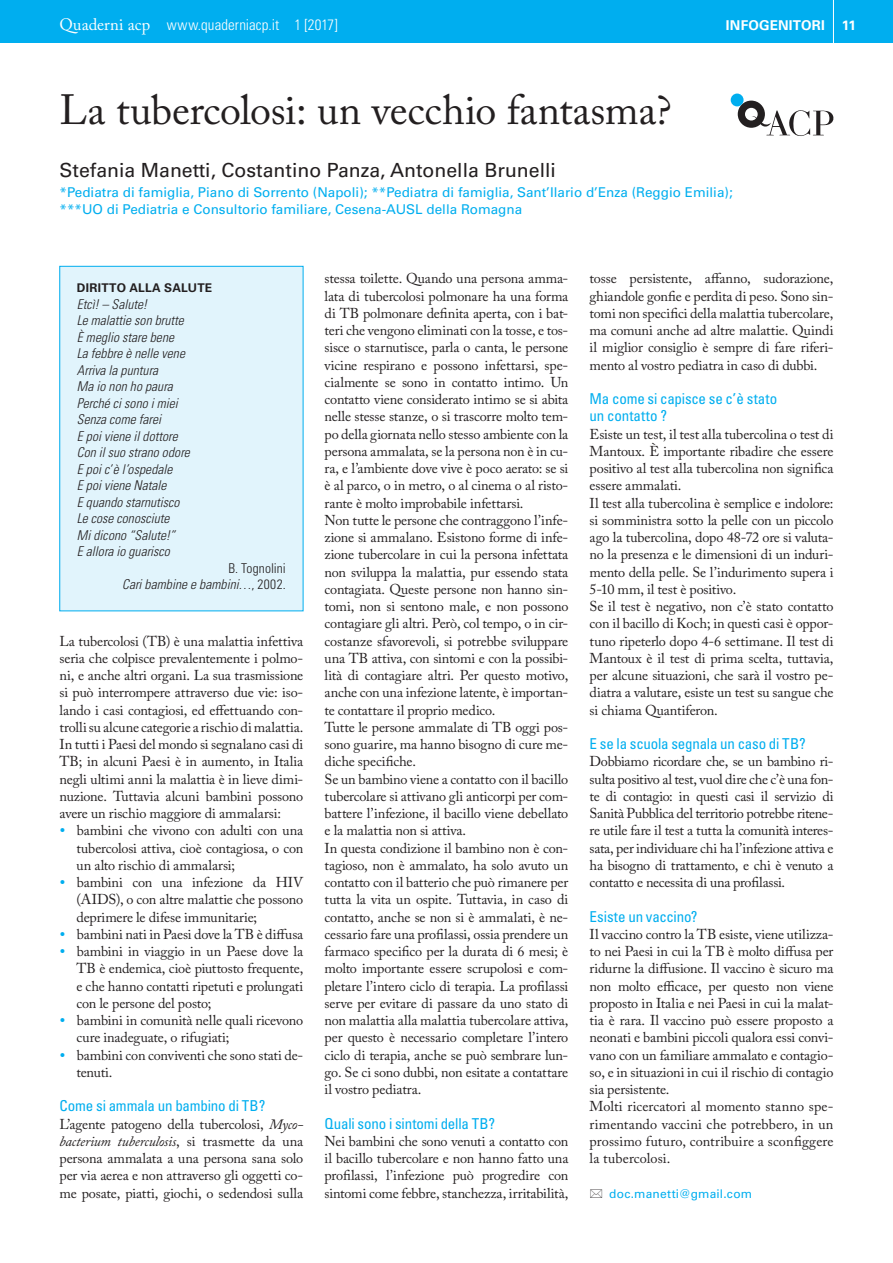
<style>
.page{position:relative;width:893px;height:1263px;background:#fff}
.page>*{position:absolute;margin:0;border:0;box-sizing:border-box;transform-origin:0 0}
.T_01-Occh{font:42px "Adobe Caslon Pro";letter-spacing:-.005em;color:#231f20}
.T_Autore{font:19.5px "Univers LT Std";color:#231f20}
.T_02{font:condensed 15px/16.5px "Univers LT Std";letter-spacing:-.01em;color:#00aeef}
.TESTA{font:300 condensed 15px "Univers LT Std";letter-spacing:.005em;color:#fff}
.TXT{font:14.25px/17.2px "Adobe Caslon Pro";letter-spacing:-.01em;color:#231f20;text-align:justify}
.TAB{font:italic 300 condensed 13.5px/16.5px "Univers LT Std";letter-spacing:.005em;color:#231f20;text-align:right}
.T_Autore-blu{font:13.5px/16.5px "Univers LT Std";color:#00aeef}
.TESTA-2{font:700 13.5px "Univers LT Std";color:#fff}
.mail{font:12px "Univers LT Std";letter-spacing:.015em;color:#00aeef}
.TAB_T_01_-_Nero{font:700 12px "Univers LT Std";letter-spacing:.015em;color:#231f20}
.s1{font-family:"Adobe Caslon Pro";font-weight:400;font-stretch:normal;font-size:16.5px}
.s2{font-style:inherit}
.s3{font-style:normal}
.s4{font-style:italic}
</style>
<div class="page">
<div style="left:0;top:0;width:893px;height:43px;background:#00aeef"></div>
<div style="left:731px;top:94px;width:13px;height:12px;background:#00aeef;border-radius:50%"></div>
<svg style="left:738px;top:101px;width:96px;height:35px"></svg>
<hr style="left:833px;top:0;width:1px;height:48px;background:#fff">
<div style="left:60px;top:266px;width:243px;height:345px;background:#e1f4fc"></div>
<p class="TESTA" style="left:60px;top:15px;width:280px"><span class="s1">Quaderni acp</span> www.quaderniacp.it <span class="s2">1 [2017]</span></p>
<p class="TESTA-2" style="left:726px;top:17px;width:14px">INFOGENITORI</p>
<p class="TESTA-2" style="left:842px;top:17px;width:16px">11</p>
<p class="T_01-Occh" style="left:60px;top:85px;width:614px">La tubercolosi: un vecchio fantasma?</p>
<p class="T_Autore" style="left:60px;top:158px;width:498px">Stefania Manetti, Costantino Panza, Antonella Brunelli</p>
<p class="T_Autore-blu" style="left:60px;top:184px;width:675px">*Pediatra di famiglia, Piano di Sorrento (Napoli); **Pediatra di famiglia, Sant’Ilario d’Enza (Reggio Emilia); ***UO di Pediatria e Consultorio familiare, Cesena-AUSL della Romagna</p>
<p class="TAB_T_01_-_Nero" style="left:77px;top:281px;width:137px">DIRITTO ALLA SALUTE</p>
<p class="TAB" style="left:77px;top:296px;width:72px">Etcì! – Salute!</p>
<p class="TAB" style="left:77px;top:312px;width:108px">Le malattie son brutte</p>
<p class="TAB" style="left:77px;top:329px;width:99px">È meglio stare bene</p>
<p class="TAB" style="left:77px;top:345px;width:110px">La febbre è nelle vene</p>
<p class="TAB" style="left:77px;top:362px;width:83px">Arriva la puntura</p>
<p class="TAB" style="left:77px;top:378px;width:97px">Ma io non ho paura</p>
<p class="TAB" style="left:77px;top:395px;width:102px">Perché ci sono i miei</p>
<p class="TAB" style="left:77px;top:411px;width:86px">Senza come farei</p>
<p class="TAB" style="left:77px;top:428px;width:102px">E poi viene il dottore</p>
<p class="TAB" style="left:77px;top:444px;width:114px">Con il suo strano odore</p>
<p class="TAB" style="left:77px;top:461px;width:97px">E poi c’è l’ospedale</p>
<p class="TAB" style="left:77px;top:477px;width:91px">E poi viene Natale</p>
<p class="TAB" style="left:77px;top:494px;width:104px">E quando starnutisco</p>
<p class="TAB" style="left:77px;top:510px;width:94px">Le cose conosciute</p>
<p class="TAB" style="left:77px;top:527px;width:100px">Mi dicono “Salute!”</p>
<p class="TAB" style="left:77px;top:543px;width:94px">E allora io guarisco</p>
<p class="TAB" style="left:122px;top:560px;width:165px"><span class="s3">B. Tognolini<br></span>Cari bambine e bambini…<span class="s3">, 2002.</span></p>
<p class="TXT" style="left:60px;top:632px;width:245px">La tubercolosi (TB) è una malattia infettiva seria che colpisce prevalentemente i polmo&shy;ni, e anche altri organi. La sua trasmissione si può interrompere attraverso due vie: iso&shy;lando i casi contagiosi, ed effettuando con&shy;trolli su alcune categorie a rischio di malattia.<br>In tutti i Paesi del mondo si segnalano casi di TB; in alcuni Paesi è in aumento, in Italia negli ultimi anni la malattia è in lieve dimi&shy;nuzione. Tuttavia alcuni bambini possono avere un rischio maggiore di ammalarsi:</p>
<p class="TXT" style="left:77px;top:822px;width:228px">bambini che vivono con adulti con una tubercolosi attiva, cioè contagiosa, o con un alto rischio di ammalarsi;</p>
<p class="TXT" style="left:77px;top:874px;width:228px">bambini con una infezione da HIV (AIDS), o con altre malattie che possono deprimere le difese immunitarie;</p>
<p class="TXT" style="left:77px;top:925px;width:228px">bambini nati in Paesi dove la TB è diffusa</p>
<p class="TXT" style="left:77px;top:943px;width:228px">bambini in viaggio in un Paese dove la TB è endemica, cioè piuttosto frequente, e che hanno contatti ripetuti e prolungati con le persone del posto;</p>
<p class="TXT" style="left:77px;top:1012px;width:228px">bambini in comunità nelle quali ricevono cure inadeguate, o rifugiati;</p>
<p class="TXT" style="left:77px;top:1046px;width:228px">bambini con conviventi che sono stati de&shy;tenuti.</p>
<p class="T_02" style="left:60px;top:1098px;width:207px">Come si ammala un bambino di TB?</p>
<p class="TXT" style="left:60px;top:1115px;width:245px">L’agente patogeno della tubercolosi, <span class="s4">Myco&shy;bacterium tuberculosis</span>, si trasmette da una persona ammalata a una persona sana solo per via aerea e non attraverso gli oggetti co&shy;me posate, piatti, giochi, o sedendosi sulla</p>
<p class="TXT" style="left:325px;top:270px;width:245px">stessa toilette. Quando una persona amma&shy;lata di tubercolosi polmonare ha una forma di TB polmonare definita aperta, con i bat&shy;teri che vengono eliminati con la tosse, e tos&shy;sisce o starnutisce, parla o canta, le persone vicine respirano e possono infettarsi, spe&shy;cialmente se sono in contatto intimo. Un contatto viene considerato intimo se si abita nelle stesse stanze, o si trascorre molto tem&shy;po della giornata nello stesso ambiente con la persona ammalata, se la persona non è in cu&shy;ra, e l’ambiente dove vive è poco aerato: se si è al parco, o in metro, o al cinema o al risto&shy;rante è molto improbabile infettarsi.</p>
<p class="TXT" style="left:325px;top:511px;width:245px">Non tutte le persone che contraggono l’infe&shy;zione si ammalano. Esistono forme di infe&shy;zione tubercolare in cui la persona infettata non sviluppa la malattia, pur essendo stata contagiata. Queste persone non hanno sin&shy;tomi, non si sentono male, e non possono contagiare gli altri. Però, col tempo, o in cir&shy;costanze sfavorevoli, si potrebbe sviluppare una TB attiva, con sintomi e con la possibi&shy;lità di contagiare altri. Per questo motivo, anche con una infezione latente, è importan&shy;te contattare il proprio medico.</p>
<p class="TXT" style="left:325px;top:718px;width:245px">Tutte le persone ammalate di TB oggi pos&shy;sono guarire, ma hanno bisogno di cure me&shy;diche specifiche.</p>
<p class="TXT" style="left:325px;top:770px;width:245px">Se un bambino viene a contatto con il bacillo tubercolare si attivano gli anticorpi per com&shy;battere l’infezione, il bacillo viene debellato e la malattia non si attiva.</p>
<p class="TXT" style="left:325px;top:839px;width:245px">In questa condizione il bambino non è con&shy;tagioso, non è ammalato, ha solo avuto un contatto con il batterio che può rimanere per tutta la vita un ospite. Tuttavia, in caso di contatto, anche se non si è ammalati, è ne&shy;cessario fare una profilassi, ossia prendere un farmaco specifico per la durata di 6 mesi; è molto importante essere scrupolosi e com&shy;pletare l’intero ciclo di terapia. La profilassi serve per evitare di passare da uno stato di non malattia alla malattia tubercolare attiva, per questo è necessario completare l’intero ciclo di terapia, anche se può sembrare lun&shy;go. Se ci sono dubbi, non esitate a contattare il vostro pediatra.</p>
<p class="T_02" style="left:325px;top:1115px;width:172px">Quali sono i sintomi della TB?</p>
<p class="TXT" style="left:325px;top:1132px;width:245px">Nei bambini che sono venuti a contatto con il bacillo tubercolare e non hanno fatto una profilassi, l’infezione può progredire con sintomi come febbre, stanchezza, irritabilità,</p>
<p class="TXT" style="left:590px;top:270px;width:245px">tosse persistente, affanno, sudorazione, ghiandole gonfie e perdita di peso. Sono sin&shy;tomi non specifici della malattia tubercolare, ma comuni anche ad altre malattie. Quindi il miglior consiglio è sempre di fare riferi&shy;mento al vostro pediatra in caso di dubbi.</p>
<p class="T_02" style="left:590px;top:390px;width:189px">Ma come si capisce se c’è stato un contatto ?</p>
<p class="TXT" style="left:590px;top:425px;width:245px">Esiste un test, il test alla tubercolina o test di Mantoux. È importante ribadire che essere positivo al test alla tubercolina non significa essere ammalati.</p>
<p class="TXT" style="left:590px;top:494px;width:245px">Il test alla tubercolina è semplice e indolore: si somministra sotto la pelle con un piccolo ago la tubercolina, dopo 48-72 ore si valuta&shy;no la presenza e le dimensioni di un induri&shy;mento della pelle. Se l’indurimento supera i 5-10 mm, il test è positivo.</p>
<p class="TXT" style="left:590px;top:598px;width:245px">Se il test è negativo, non c’è stato contatto con il bacillo di Koch; in questi casi è oppor&shy;tuno ripeterlo dopo 4-6 settimane. Il test di Mantoux è il test di prima scelta, tuttavia, per alcune situazioni, che sarà il vostro pe&shy;diatra a valutare, esiste un test su sangue che si chiama Quantiferon.</p>
<p class="T_02" style="left:590px;top:735px;width:218px">E se la scuola segnala un caso di TB?</p>
<p class="TXT" style="left:590px;top:753px;width:245px">Dobbiamo ricordare che, se un bambino ri&shy;sulta positivo al test, vuol dire che c’è una fon&shy;te di contagio: in questi casi il servizio di Sanità Pubblica del territorio potrebbe ritene&shy;re utile fare il test a tutta la comunità interes&shy;sata, per individuare chi ha l’infezione attiva e ha bisogno di trattamento, e chi è venuto a contatto e necessita di una profilassi.</p>
<p class="T_02" style="left:590px;top:908px;width:109px">Esiste un vaccino?</p>
<p class="TXT" style="left:590px;top:925px;width:245px">Il vaccino contro la TB esiste, viene utilizza&shy;to nei Paesi in cui la TB è molto diffusa per ridurne la diffusione. Il vaccino è sicuro ma non molto efficace, per questo non viene proposto in Italia e nei Paesi in cui la malat&shy;tia è rara. Il vaccino può essere proposto a neonati e bambini piccoli qualora essi convi&shy;vano con un familiare ammalato e contagio&shy;so, e in situazioni in cui il rischio di contagio sia persistente.</p>
<p class="TXT" style="left:590px;top:1098px;width:245px">Molti ricercatori al momento stanno spe&shy;rimentando vaccini che potrebbero, in un prossimo futuro, contribuire a sconfiggere la tubercolosi.</p>
<p class="mail" style="left:609px;top:1186px;width:144px">doc.manetti@gmail.com</p>
</div>
